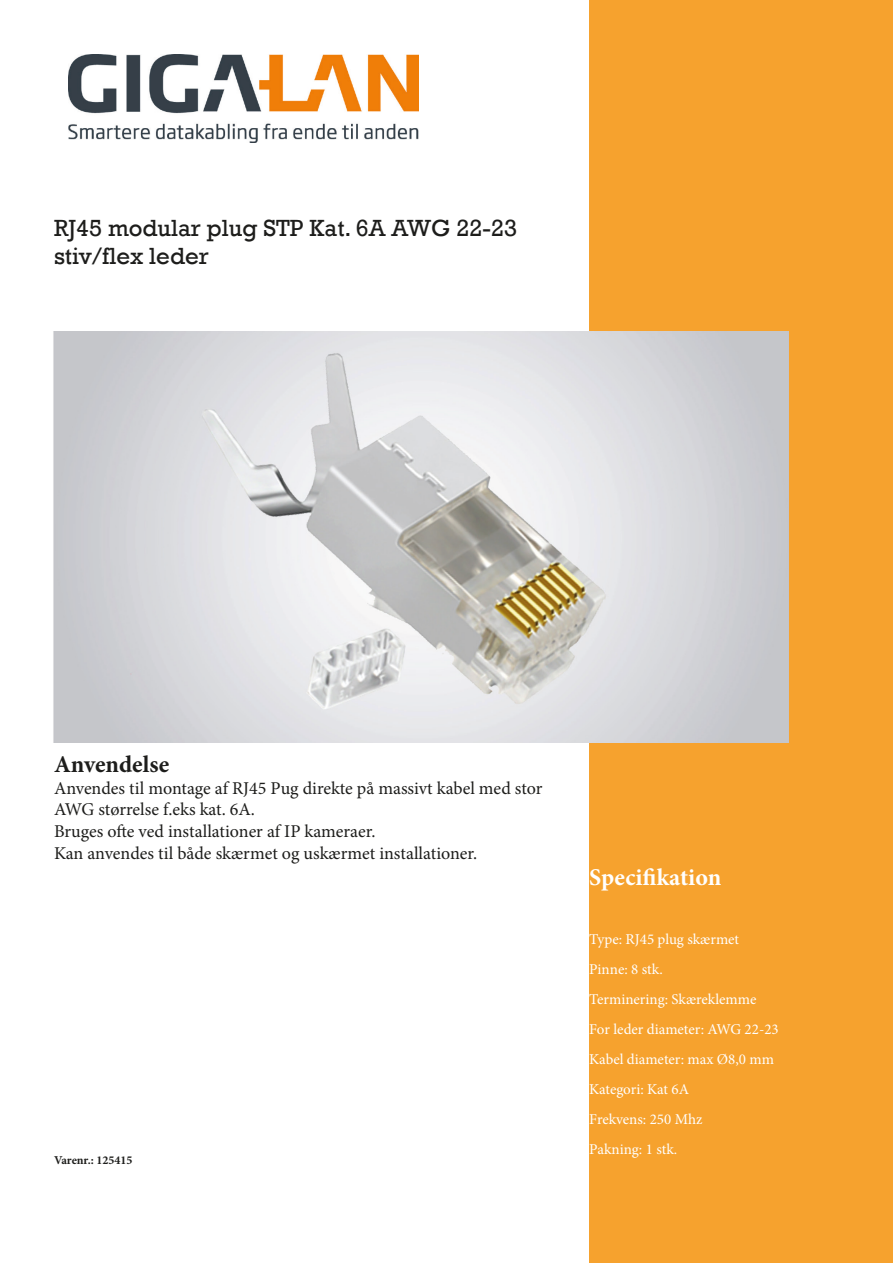
<style>
.page{position:relative;width:893px;height:1263px;background:#fff}
.page>*{position:absolute;margin:0;border:0;box-sizing:border-box;transform-origin:0 0}
.t1{font:24px "Rockwell";color:#1d1d1b}
.t2{font:700 24px "Minion Pro";color:#fff}
.t3{font:700 24px "Minion Pro";letter-spacing:-.005em;color:#1d1d1b}
.t4{font:18px "Minion Pro";color:#1d1d1b}
.t5{font:15px "Minion Pro";color:#fff}
.t6{font:700 12px "Minion Pro";color:#1d1d1b}
</style>
<div class="page">
<img style="left:69px;top:54px;width:350px;height:88px">
<div style="left:589px;top:0;width:304px;height:1263px;background:#f6a22e"></div>
<img style="left:53px;top:332px;width:736px;height:410px">
<p class="t1" style="left:54px;top:214px;width:464px">RJ45 modular plug STP Kat. 6A AWG 22-23</p>
<p class="t1" style="left:54px;top:242px;width:156px">stiv/flex leder</p>
<p class="t3" style="left:54px;top:748px;width:117px">Anvendelse</p>
<p class="t4" style="left:54px;top:776px;width:490px">Anvendes til montage af RJ45 Pug direkte på massivt kabel med stor</p>
<p class="t4" style="left:54px;top:798px;width:203px">AWG størrelse f.eks kat. 6A.</p>
<p class="t4" style="left:54px;top:819px;width:323px">Bruges ofte ved installationer af IP kameraer.</p>
<p class="t4" style="left:54px;top:841px;width:425px">Kan anvendes til både skærmet og uskærmet installationer.</p>
<p class="t6" style="left:54px;top:1152px;width:80px">Varenr.: 125415</p>
<p class="t2" style="left:589px;top:860px;width:133px">Specifikation</p>
<p class="t5" style="left:589px;top:929px;width:151px">Type: RJ45 plug skærmet</p>
<p class="t5" style="left:589px;top:959px;width:75px">Pinne: 8 stk.</p>
<p class="t5" style="left:589px;top:989px;width:169px">Terminering: Skæreklemme</p>
<p class="t5" style="left:589px;top:1019px;width:191px">For leder diameter: AWG 22-23</p>
<p class="t5" style="left:589px;top:1049px;width:186px">Kabel diameter: max Ø8,0 mm</p>
<p class="t5" style="left:589px;top:1079px;width:101px">Kategori: Kat 6A</p>
<p class="t5" style="left:589px;top:1109px;width:115px">Frekvens: 250 Mhz</p>
<p class="t5" style="left:589px;top:1139px;width:89px">Pakning: 1 stk.</p>
</div>
